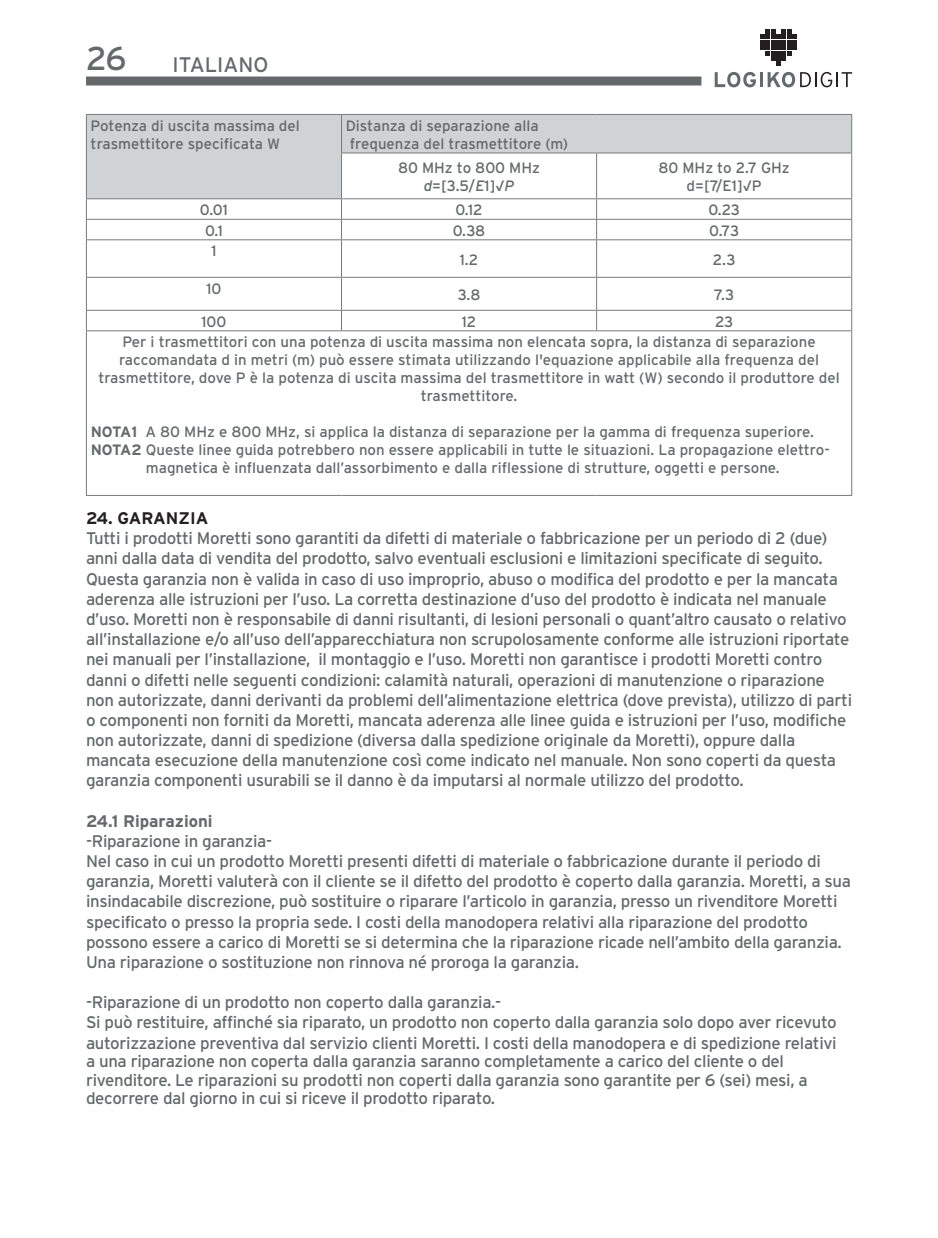
<style>
.page{position:relative;width:938px;height:1238px;background:#fff}
.page>*{position:absolute;margin:0;border:0;box-sizing:border-box;transform-origin:0 0}
.t1{font:33px "Interstate";color:#65696a}
.t2{font:21px "Interstate";color:#65696a}
.t3{font:16.8px/20.1px "Interstate";letter-spacing:-.02em;color:#65696a}
.t4{font:700 16.8px "Interstate";color:#65696a}
.t5{font:700 16.8px "Interstate";color:#231f20}
.t6{font:15px/18px "Interstate";color:#65696a}
.s1{font-style:italic}
.s2{font-weight:700}
</style>
<div class="page">
<div style="left:86px;top:76px;width:615px;height:9px;background:#65696a"></div>
<svg style="left:760px;top:29px;width:36px;height:37px"></svg>
<svg style="left:714px;top:72px;width:41px;height:15px"></svg>
<hr style="left:759px;top:72px;width:3px;height:15px;background:#65696a">
<svg style="left:767px;top:72px;width:84px;height:15px"></svg>
<svg style="left:87px;top:115px;width:763px;height:83px;fill:#d1d2d4"></svg>
<hr style="left:86px;top:114px;width:255px;height:1px;background:#787a7d">
<hr style="left:86px;top:115px;width:1px;height:38px;background:#787a7d">
<hr style="left:341px;top:114px;width:255px;height:1px;background:#787a7d">
<hr style="left:341px;top:115px;width:1px;height:38px;background:#787a7d">
<hr style="left:596px;top:114px;width:255px;height:1px;background:#787a7d">
<hr style="left:850px;top:115px;width:1px;height:38px;background:#787a7d">
<hr style="left:86px;top:153px;width:1px;height:45px;background:#787a7d">
<hr style="left:341px;top:152px;width:255px;height:1px;background:#787a7d">
<hr style="left:341px;top:153px;width:1px;height:45px;background:#787a7d">
<hr style="left:596px;top:152px;width:255px;height:1px;background:#787a7d">
<hr style="left:596px;top:153px;width:1px;height:45px;background:#787a7d">
<hr style="left:850px;top:153px;width:1px;height:45px;background:#787a7d">
<hr style="left:86px;top:198px;width:255px;height:1px;background:#787a7d">
<hr style="left:341px;top:198px;width:255px;height:1px;background:#787a7d">
<hr style="left:596px;top:198px;width:255px;height:1px;background:#787a7d">
<hr style="left:86px;top:219px;width:255px;height:1px;background:#787a7d">
<svg style="left:86px;top:199px;width:1px;height:40px"></svg>
<hr style="left:341px;top:219px;width:255px;height:1px;background:#787a7d">
<svg style="left:341px;top:199px;width:1px;height:40px"></svg>
<hr style="left:596px;top:219px;width:255px;height:1px;background:#787a7d">
<svg style="left:596px;top:199px;width:1px;height:40px"></svg>
<hr style="left:341px;top:239px;width:255px;height:1px;background:#787a7d">
<hr style="left:596px;top:239px;width:255px;height:1px;background:#787a7d">
<hr style="left:596px;top:240px;width:1px;height:37px;background:#787a7d">
<hr style="left:850px;top:240px;width:1px;height:37px;background:#787a7d">
<hr style="left:341px;top:277px;width:255px;height:1px;background:#787a7d">
<hr style="left:596px;top:277px;width:255px;height:1px;background:#787a7d">
<hr style="left:596px;top:277px;width:1px;height:33px;background:#787a7d">
<hr style="left:850px;top:277px;width:1px;height:33px;background:#787a7d">
<hr style="left:86px;top:239px;width:255px;height:1px;background:#787a7d">
<hr style="left:86px;top:240px;width:1px;height:37px;background:#787a7d">
<hr style="left:341px;top:240px;width:1px;height:37px;background:#787a7d">
<hr style="left:86px;top:277px;width:255px;height:1px;background:#787a7d">
<hr style="left:86px;top:277px;width:1px;height:33px;background:#787a7d">
<hr style="left:341px;top:277px;width:1px;height:33px;background:#787a7d">
<hr style="left:86px;top:310px;width:255px;height:1px;background:#787a7d">
<svg style="left:86px;top:310px;width:1px;height:20px"></svg>
<hr style="left:341px;top:310px;width:255px;height:1px;background:#787a7d">
<svg style="left:341px;top:310px;width:1px;height:20px"></svg>
<hr style="left:596px;top:310px;width:255px;height:1px;background:#787a7d">
<svg style="left:596px;top:310px;width:1px;height:20px"></svg>
<hr style="left:86px;top:330px;width:255px;height:1px;background:#787a7d">
<hr style="left:86px;top:331px;width:1px;height:164px;background:#787a7d">
<hr style="left:341px;top:330px;width:255px;height:1px;background:#787a7d">
<hr style="left:596px;top:330px;width:255px;height:1px;background:#787a7d">
<hr style="left:850px;top:331px;width:1px;height:164px;background:#787a7d">
<hr style="left:86px;top:495px;width:255px;height:1px;background:#787a7d">
<hr style="left:341px;top:495px;width:255px;height:1px;background:#787a7d">
<hr style="left:596px;top:495px;width:255px;height:1px;background:#787a7d">
<h1 class="t1" style="left:86px;top:40px;width:42px">26</h1>
<p class="t2" style="left:172px;top:52px;width:97px">ITALIANO</p>
<p class="t6" style="left:91px;top:116px;width:210px">Potenza di uscita massima del trasmettitore specificata W</p>
<p class="t6" style="left:345px;top:116px;width:224px">Distanza di separazione alla frequenza del trasmettitore (m)</p>
<p class="t6" style="left:398px;top:158px;width:143px;text-align:center">80 MHz to 800 MHz <span class="s1">d</span>=[3.5/<span class="s1">E</span>1]√<span class="s1">P</span></p>
<p class="t6" style="left:658px;top:158px;width:133px;text-align:center">80 MHz to 2.7 GHz d=[7/E1]√P</p>
<p class="t6" style="left:200px;top:201px;width:30px">0.01</p>
<p class="t6" style="left:455px;top:201px;width:29px">0.12</p>
<p class="t6" style="left:708px;top:201px;width:33px">0.23</p>
<p class="t6" style="left:205px;top:221px;width:19px">0.1</p>
<p class="t6" style="left:452px;top:221px;width:34px">0.38</p>
<p class="t6" style="left:708px;top:221px;width:32px">0.73</p>
<p class="t6" style="left:211px;top:242px;width:7px">1</p>
<p class="t6" style="left:459px;top:250px;width:20px">1.2</p>
<p class="t6" style="left:712px;top:250px;width:24px">2.3</p>
<p class="t6" style="left:206px;top:279px;width:17px">10</p>
<p class="t6" style="left:457px;top:285px;width:24px">3.8</p>
<p class="t6" style="left:713px;top:285px;width:22px">7.3</p>
<p class="t6" style="left:122px;top:311px;width:694px;line-height:20.4px;text-indent:592px">23<br>Per i trasmettitori con una potenza di uscita massima non elencata sopra, la distanza di separazione</p>
<p class="t6" style="left:98px;top:350px;width:742px;text-align:center">raccomandata d in metri (m) può essere stimata utilizzando l'equazione applicabile alla frequenza del trasmettitore, dove P è la potenza di uscita massima del trasmettitore in watt (W) secondo il produttore del trasmettitore.</p>
<p class="t6" style="left:91px;top:422px;width:724px"><span class="s2">NOTA1</span> A 80 MHz e 800 MHz, si applica la distanza di separazione per la gamma di frequenza superiore.</p>
<p class="t6" style="left:91px;top:440px;width:740px"><span class="s2">NOTA2</span> Queste linee guida potrebbero non essere applicabili in tutte le situazioni. La propagazione elettro-</p>
<p class="t6" style="left:146px;top:458px;width:635px">magnetica è influenzata dall’assorbimento e dalla riflessione di strutture, oggetti e persone.</p>
<p class="t5" style="left:86px;top:509px;width:124px">24. GARANZIA</p>
<p class="t3" style="left:86px;top:528px;width:767px">Tutti i prodotti Moretti sono garantiti da difetti di materiale o fabbricazione per un periodo di 2 (due) anni dalla data di vendita del prodotto, salvo eventuali esclusioni e limitazioni specificate di seguito.<br>Questa garanzia non è valida in caso di uso improprio, abuso o modifica del prodotto e per la mancata aderenza alle istruzioni per l’uso. La corretta destinazione d’uso del prodotto è indicata nel manuale d’uso. Moretti non è responsabile di danni risultanti, di lesioni personali o quant’altro causato o relativo all’installazione e/o all’uso dell’apparecchiatura non scrupolosamente conforme alle istruzioni riportate nei manuali per l’installazione, il montaggio e l’uso. Moretti non garantisce i prodotti Moretti contro danni o difetti nelle seguenti condizioni: calamità naturali, operazioni di manutenzione o riparazione non autorizzate, danni derivanti da problemi dell’alimentazione elettrica (dove prevista), utilizzo di parti o componenti non forniti da Moretti, mancata aderenza alle linee guida e istruzioni per l’uso, modifiche non autorizzate, danni di spedizione (diversa dalla spedizione originale da Moretti), oppure dalla mancata esecuzione della manutenzione così come indicato nel manuale. Non sono coperti da questa garanzia componenti usurabili se il danno è da imputarsi al normale utilizzo del prodotto.</p>
<p class="t4" style="left:86px;top:811px;width:128px">24.1 Riparazioni</p>
<p class="t3" style="left:86px;top:830px;width:766px">-Riparazione in garanzia-<br>Nel caso in cui un prodotto Moretti presenti difetti di materiale o fabbricazione durante il periodo di garanzia, Moretti valuterà con il cliente se il difetto del prodotto è coperto dalla garanzia. Moretti, a sua insindacabile discrezione, può sostituire o riparare l’articolo in garanzia, presso un rivenditore Moretti specificato o presso la propria sede. I costi della manodopera relativi alla riparazione del prodotto possono essere a carico di Moretti se si determina che la riparazione ricade nell’ambito della garanzia.<br>Una riparazione o sostituzione non rinnova né proroga la garanzia.</p>
<p class="t3" style="left:86px;top:992px;width:752px;line-height:19.2px">-Riparazione di un prodotto non coperto dalla garanzia.-<br>Si può restituire, affinché sia riparato, un prodotto non coperto dalla garanzia solo dopo aver ricevuto autorizzazione preventiva dal servizio clienti Moretti. I costi della manodopera e di spedizione relativi a una riparazione non coperta dalla garanzia saranno completamente a carico del cliente o del rivenditore. Le riparazioni su prodotti non coperti dalla garanzia sono garantite per 6 (sei) mesi, a decorrere dal giorno in cui si riceve il prodotto riparato.</p>
<p class="t6" style="left:201px;top:312px;width:26px">100</p>
<p class="t6" style="left:461px;top:312px;width:16px">12</p>
</div>
